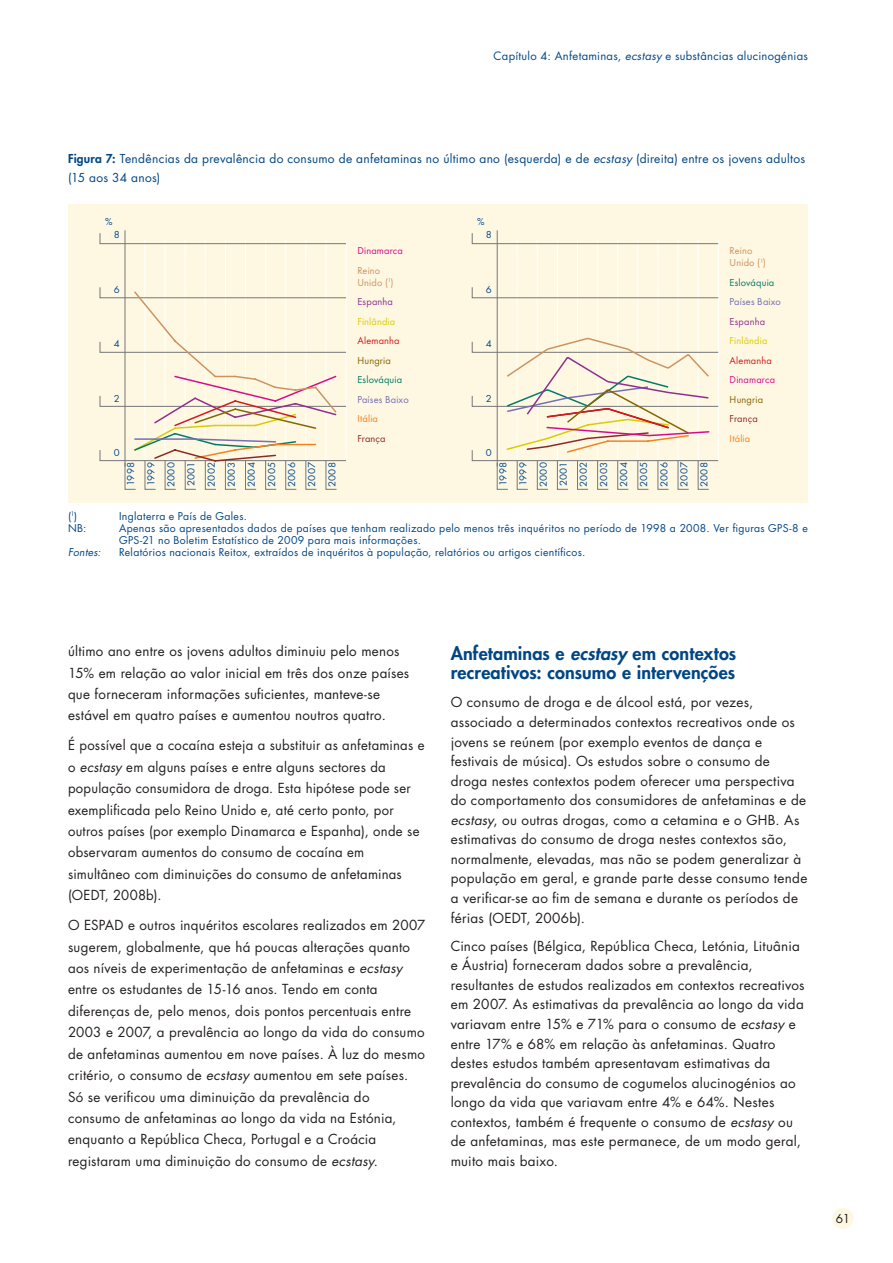
<style>
.page{position:relative;width:893px;height:1263px;background:#fff}
.page>*{position:absolute;margin:0;border:0;box-sizing:border-box;transform-origin:0 0}
.t1{font:800 18px/19.5px "Futura Std";letter-spacing:.01em;color:#004684}
.t2{font:13.5px/19.5px "Futura Std";letter-spacing:.02em;color:#231f20}
.t3{font:12px/19.5px "Futura Std";letter-spacing:.02em;color:#004684}
.t4{font:12px "Futura Std";color:#231f20}
.t5{font:11.25px "Futura Std";letter-spacing:.025em;color:#004684}
.t6{font:10.5px/12px "Futura Std";letter-spacing:.03em;color:#004684}
.t7{font:10.5px/20.1px "Futura Boo";letter-spacing:.005em;color:#01498e;text-align:justify;scale:1.05 1}
.t8{font:10.5px/12px "Futura Boo";letter-spacing:.015em;color:#cd935f}
.t9{font:10.5px "Futura Boo";letter-spacing:.015em;color:#756fb3}
.t10{font:10.5px "Futura Boo";letter-spacing:.015em;color:#007c66}
.t11{font:10.5px "Futura Boo";letter-spacing:.015em;color:#d70c8c}
.t12{font:10.5px "Futura Boo";letter-spacing:.015em;color:#dacc01}
.t13{font:10.5px "Futura Boo";letter-spacing:.02em;color:#d7171f}
.t14{font:10.5px "Futura Boo";letter-spacing:.015em;color:#8f2e8e}
.t15{font:10.5px "Futura Boo";letter-spacing:.015em;color:#876400}
.t16{font:10.5px "Futura Boo";letter-spacing:.005em;color:#01498e}
.t17{font:10.5px "Futura Boo";letter-spacing:.015em;color:#f58220}
.t18{font:10.5px "Futura Boo";letter-spacing:.015em;color:#8d2923}
.t19{font:italic 10.5px "Futura Std";letter-spacing:.025em;color:#004684}
.s1{font-style:italic}
.s2{font-weight:800}
</style>
<div class="page">
<div style="left:832px;top:1208px;width:22px;height:21px;background:#fef8e3;border-radius:50%"></div>
<div style="left:68px;top:204px;width:740px;height:298px;background:#fef8e3"></div>
<hr style="left:145px;top:239px;width:1px;height:222px;background:#fff">
<hr style="left:165px;top:239px;width:1px;height:222px;background:#fff">
<hr style="left:185px;top:239px;width:1px;height:222px;background:#fff">
<hr style="left:205px;top:239px;width:1px;height:222px;background:#fff">
<hr style="left:225px;top:239px;width:1px;height:222px;background:#fff">
<hr style="left:245px;top:239px;width:1px;height:222px;background:#fff">
<hr style="left:265px;top:239px;width:1px;height:222px;background:#fff">
<hr style="left:285px;top:239px;width:1px;height:222px;background:#fff">
<hr style="left:305px;top:239px;width:1px;height:222px;background:#fff">
<hr style="left:326px;top:239px;width:1px;height:222px;background:#fff">
<hr style="left:346px;top:239px;width:1px;height:222px;background:#fff">
<hr style="left:125px;top:230px;width:1px;height:237px;background:#757679">
<svg style="left:100px;top:232px;width:247px;height:12px"></svg>
<svg style="left:100px;top:286px;width:247px;height:204px"></svg>
<hr style="left:517px;top:239px;width:1px;height:222px;background:#fff">
<hr style="left:537px;top:239px;width:1px;height:222px;background:#fff">
<hr style="left:557px;top:239px;width:1px;height:222px;background:#fff">
<hr style="left:577px;top:239px;width:1px;height:222px;background:#fff">
<hr style="left:597px;top:239px;width:1px;height:222px;background:#fff">
<hr style="left:617px;top:239px;width:1px;height:222px;background:#fff">
<hr style="left:637px;top:239px;width:1px;height:222px;background:#fff">
<hr style="left:657px;top:239px;width:1px;height:222px;background:#fff">
<hr style="left:678px;top:239px;width:1px;height:222px;background:#fff">
<hr style="left:698px;top:239px;width:1px;height:222px;background:#fff">
<hr style="left:718px;top:239px;width:1px;height:222px;background:#fff">
<hr style="left:497px;top:230px;width:1px;height:237px;background:#757679">
<svg style="left:472px;top:232px;width:247px;height:12px"></svg>
<svg style="left:472px;top:286px;width:247px;height:12px"></svg>
<svg style="left:472px;top:337px;width:247px;height:153px"></svg>
<p class="t5" style="left:494px;top:49px;width:316px">Capítulo 4: Anfetaminas, <span class="s1">ecstasy</span> e substâncias alucinogénias</p>
<p class="t3" style="left:68px;top:149px;width:739px"><span class="s2">Figura 7:</span> Tendências da prevalência do consumo de anfetaminas no último ano (esquerda) e de <span class="s1">ecstasy</span> (direita) entre os jovens adultos (15 aos 34 anos)</p>
<p class="t16" style="left:105px;top:215px;width:9px">%</p>
<p class="t16" style="left:477px;top:215px;width:9px">%</p>
<p class="t16" style="left:114px;top:229px;width:7px">8</p>
<p class="t16" style="left:486px;top:229px;width:7px">8</p>
<p class="t16" style="left:114px;top:283px;width:7px">6</p>
<p class="t16" style="left:114px;top:337px;width:7px">4</p>
<p class="t16" style="left:114px;top:392px;width:7px">2</p>
<p class="t11" style="left:357px;top:245px;width:47px">Dinamarca</p>
<p class="t8" style="left:357px;top:264px;width:38px">Reino<br>Unido (<sup>1</sup>)</p>
<p class="t14" style="left:357px;top:296px;width:37px">Espanha</p>
<p class="t12" style="left:357px;top:315px;width:39px">Finlândia</p>
<p class="t13" style="left:357px;top:335px;width:44px">Alemanha</p>
<p class="t15" style="left:357px;top:354px;width:35px">Hungria</p>
<p class="t10" style="left:357px;top:374px;width:46px">Eslováquia</p>
<p class="t9" style="left:357px;top:393px;width:57px">Países Baixos</p>
<p class="t17" style="left:357px;top:413px;width:22px">Itália</p>
<p class="t18" style="left:357px;top:432px;width:30px">França</p>
<p class="t16" style="left:486px;top:283px;width:7px">6</p>
<p class="t16" style="left:486px;top:337px;width:7px">4</p>
<p class="t16" style="left:486px;top:392px;width:7px">2</p>
<p class="t8" style="left:730px;top:245px;width:38px">Reino<br>Unido (<sup>1</sup>)</p>
<p class="t10" style="left:730px;top:276px;width:46px">Eslováquia</p>
<p class="t9" style="left:730px;top:296px;width:57px">Países Baixos</p>
<p class="t14" style="left:730px;top:315px;width:37px">Espanha</p>
<p class="t12" style="left:730px;top:335px;width:39px">Finlândia</p>
<p class="t13" style="left:730px;top:354px;width:44px">Alemanha</p>
<p class="t11" style="left:730px;top:374px;width:47px">Dinamarca</p>
<p class="t15" style="left:730px;top:393px;width:35px">Hungria</p>
<p class="t18" style="left:730px;top:413px;width:30px">França</p>
<p class="t17" style="left:730px;top:432px;width:22px">Itália</p>
<p class="t16" style="left:114px;top:446px;width:7px">0</p>
<p class="t16" style="left:486px;top:446px;width:7px">0</p>
<p class="t7" style="left:121px;top:486px;width:24px;rotate:-90deg">1998</p>
<p class="t7" style="left:141px;top:487px;width:25px;rotate:-90deg">1999<br>2000<br>2001<br>2002<br>2003<br>2004<br>2005<br>2006<br>2007<br>2008</p>
<p class="t7" style="left:493px;top:486px;width:24px;rotate:-90deg">1998</p>
<p class="t7" style="left:513px;top:487px;width:25px;rotate:-90deg">1999<br>2000<br>2001<br>2002<br>2003<br>2004<br>2005<br>2006<br>2007<br>2008</p>
<p class="t6" style="left:68px;top:510px;width:11px">(<sup>1</sup>)</p>
<p class="t6" style="left:119px;top:510px;width:129px">Inglaterra e País de Gales.</p>
<p class="t6" style="left:68px;top:522px;width:20px">NB:</p>
<p class="t6" style="left:119px;top:522px;width:690px">Apenas são apresentados dados de países que tenham realizado pelo menos três inquéritos no período de 1998 a 2008. Ver figuras GPS-8 e<br>GPS-21 no Boletim Estatístico de 2009 para mais informações.</p>
<p class="t19" style="left:68px;top:545px;width:34px">Fontes:</p>
<p class="t6" style="left:119px;top:546px;width:468px">Relatórios nacionais Reitox, extraídos de inquéritos à população, relatórios ou artigos científicos.</p>
<p class="t2" style="left:68px;top:640px;width:343px;line-height:21.5px">último ano entre os jovens adultos diminuiu pelo menos 15% em relação ao valor inicial em três dos onze países que forneceram informações suficientes, manteve-se estável em quatro países e aumentou noutros quatro.</p>
<p class="t2" style="left:68px;top:735px;width:358px;line-height:21.5px">É possível que a cocaína esteja a substituir as anfetaminas e o <span class="s1">ecstasy</span> em alguns países e entre alguns sectores da população consumidora de droga. Esta hipótese pode ser exemplificada pelo Reino Unido e, até certo ponto, por outros países (por exemplo Dinamarca e Espanha), onde se observaram aumentos do consumo de cocaína em simultâneo com diminuições do consumo de anfetaminas (OEDT, 2008b).</p>
<p class="t2" style="left:68px;top:915px;width:359px;line-height:21.5px">O ESPAD e outros inquéritos escolares realizados em 2007 sugerem, globalmente, que há poucas alterações quanto aos níveis de experimentação de anfetaminas e <span class="s1">ecstasy </span>entre os estudantes de 15-16 anos. Tendo em conta diferenças de, pelo menos, dois pontos percentuais entre 2003 e 2007, a prevalência ao longo da vida do consumo de anfetaminas aumentou em nove países. À luz do mesmo critério, o consumo de <span class="s1">ecstasy</span> aumentou em sete países.<br>Só se verificou uma diminuição da prevalência do<br>consumo de anfetaminas ao longo da vida na Estónia, enquanto a República Checa, Portugal e a Croácia registaram uma diminuição do consumo de <span class="s1">ecstasy</span>.</p>
<h1 class="t1" style="left:451px;top:643px;width:287px">Anfetaminas e <span class="s1">ecstasy</span> em contextos recreativos: consumo e intervenções</h1>
<p class="t2" style="left:451px;top:693px;width:358px">O consumo de droga e de álcool está, por vezes, associado a determinados contextos recreativos onde os jovens se reúnem (por exemplo eventos de dança e festivais de música). Os estudos sobre o consumo de droga nestes contextos podem oferecer uma perspectiva do comportamento dos consumidores de anfetaminas e de <span class="s1">ecstasy</span>, ou outras drogas, como a cetamina e o GHB. As estimativas do consumo de droga nestes contextos são, normalmente, elevadas, mas não se podem generalizar à população em geral, e grande parte desse consumo tende a verificar-se ao fim de semana e durante os períodos de férias (OEDT, 2006b).</p>
<p class="t2" style="left:451px;top:936px;width:355px">Cinco países (Bélgica, República Checa, Letónia, Lituânia e Áustria) forneceram dados sobre a prevalência, resultantes de estudos realizados em contextos recreativos em 2007. As estimativas da prevalência ao longo da vida variavam entre 15% e 71% para o consumo de <span class="s1">ecstasy</span> e entre 17% e 68% em relação às anfetaminas. Quatro destes estudos também apresentavam estimativas da prevalência do consumo de cogumelos alucinogénios ao longo da vida que variavam entre 4% e 64%. Nestes contextos, também é frequente o consumo de <span class="s1">ecstasy</span> ou de anfetaminas, mas este permanece, de um modo geral, muito mais baixo.</p>
<p class="t4" style="left:836px;top:1211px;width:16px">61</p>
</div>
